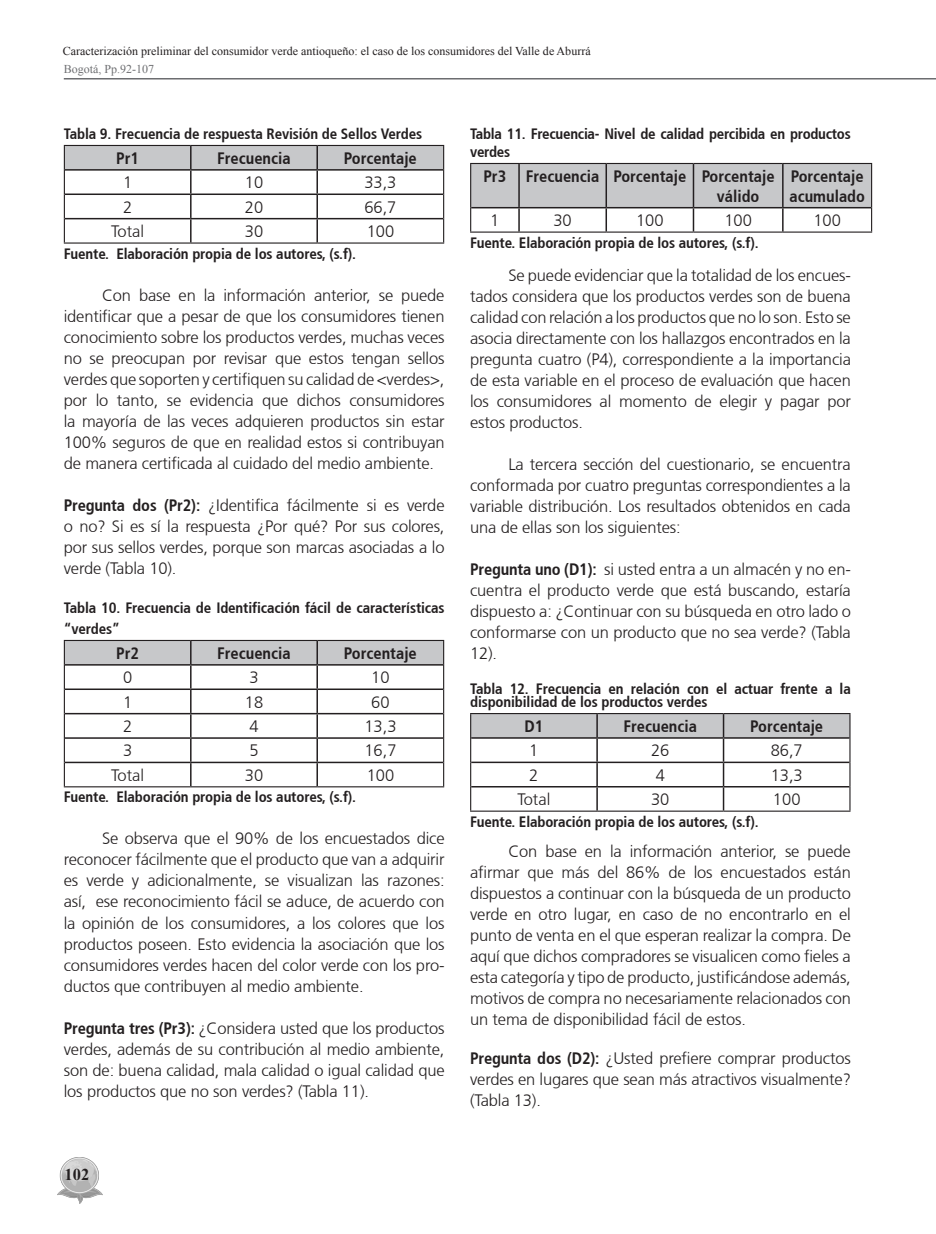
<style>
.page{position:relative;width:936px;height:1234px;background:#fff}
.page>*{position:absolute;margin:0;border:0;box-sizing:border-box;transform-origin:0 0}
.t1{font:300 16.5px/21px "Articulate";letter-spacing:-.01em;color:#231f20;text-align:justify}
.t2{font:700 16.5px/19.8px "Articulate Narrow";color:#231f20;text-align:center}
.t3{font:700 16.5px "Times New Roman";color:#231f20}
.t4{font:700 15px/21px "Articulate Narrow";letter-spacing:-.01em;color:#231f20}
.t5{font:12px "Times New Roman";color:#231f20}
.t6{font:12px "Times New Roman";color:#6f7073}
.s1{font-family:"Articulate Narrow";font-weight:700}
</style>
<div class="page">
<img style="left:57px;top:1157px;width:46px;height:45px">
<hr style="left:64px;top:78px;width:871px;height:1px;background:#6c6d70">
<svg style="left:64px;top:145px;width:380px;height:97px"></svg>
<hr style="left:64px;top:242px;width:127px;height:1px;background:#231f20">
<hr style="left:191px;top:242px;width:126px;height:1px;background:#231f20">
<hr style="left:317px;top:242px;width:127px;height:1px;background:#231f20">
<hr style="left:64px;top:639px;width:127px;height:2px;background:#231f20">
<hr style="left:191px;top:639px;width:126px;height:2px;background:#231f20">
<hr style="left:317px;top:639px;width:127px;height:2px;background:#231f20">
<svg style="left:64px;top:640px;width:380px;height:146px"></svg>
<hr style="left:64px;top:786px;width:127px;height:1px;background:#231f20">
<hr style="left:191px;top:786px;width:126px;height:1px;background:#231f20">
<hr style="left:317px;top:786px;width:127px;height:1px;background:#231f20">
<svg style="left:470px;top:163px;width:402px;height:68px"></svg>
<hr style="left:470px;top:231px;width:49px;height:1px;background:#231f20">
<hr style="left:519px;top:231px;width:87px;height:1px;background:#231f20">
<hr style="left:606px;top:231px;width:87px;height:1px;background:#231f20">
<hr style="left:693px;top:231px;width:89px;height:1px;background:#231f20">
<hr style="left:782px;top:231px;width:90px;height:1px;background:#231f20">
<hr style="left:470px;top:712px;width:127px;height:2px;background:#231f20">
<hr style="left:597px;top:712px;width:126px;height:2px;background:#231f20">
<hr style="left:723px;top:712px;width:127px;height:2px;background:#231f20">
<svg style="left:470px;top:713px;width:380px;height:97px"></svg>
<hr style="left:470px;top:810px;width:127px;height:1px;background:#231f20">
<hr style="left:597px;top:810px;width:126px;height:1px;background:#231f20">
<hr style="left:723px;top:810px;width:127px;height:1px;background:#231f20">
<p class="t5" style="left:63px;top:43px;width:529px">Caracterización preliminar del consumidor verde antioqueño: el caso de los consumidores del Valle de Aburrá</p>
<p class="t6" style="left:64px;top:61px;width:92px">Bogotá, Pp.92-107</p>
<p class="t4" style="left:64px;top:123px;width:360px">Tabla 9. Frecuencia de respuesta Revisión de Sellos Verdes</p>
<p class="t2" style="left:116px;top:148px;width:24px">Pr1</p>
<p class="t2" style="left:217px;top:148px;width:75px">Frecuencia</p>
<p class="t2" style="left:344px;top:148px;width:74px">Porcentaje</p>
<p class="t1" style="left:123px;top:172px;width:11px">1</p>
<p class="t1" style="left:245px;top:172px;width:20px">10</p>
<p class="t1" style="left:364px;top:172px;width:34px">33,3</p>
<p class="t1" style="left:123px;top:196px;width:11px">2</p>
<p class="t1" style="left:245px;top:196px;width:20px">20</p>
<p class="t1" style="left:364px;top:196px;width:34px">66,7</p>
<p class="t1" style="left:111px;top:221px;width:34px">Total</p>
<p class="t1" style="left:245px;top:221px;width:20px">30</p>
<p class="t1" style="left:366px;top:221px;width:29px">100</p>
<p class="t4" style="left:64px;top:243px;width:294px">Fuente. Elaboración propia de los autores, (s.f).</p>
<p class="t1" style="left:64px;top:284px;width:382px;text-indent:38px">Con base en la información anterior, se puede identificar que a pesar de que los consumidores tienen conocimiento sobre los productos verdes, muchas veces no se preocupan por revisar que estos tengan sellos verdes que soporten y certifiquen su calidad de &lt;verdes&gt;, por lo tanto, se evidencia que dichos consumidores la mayoría de las veces adquieren productos sin estar 100% seguros de que en realidad estos si contribuyan de manera certificada al cuidado del medio ambiente.</p>
<p class="t1" style="left:64px;top:494px;width:382px"><span class="s1">Pregunta dos (Pr2):</span> ¿Identifica fácilmente si es verde o no? Si es sí la respuesta ¿Por qué? Por sus colores, por sus sellos verdes, porque son marcas asociadas a lo verde (Tabla 10).</p>
<p class="t4" style="left:64px;top:597px;width:382px">Tabla 10. Frecuencia de Identificación fácil de características “verdes”</p>
<p class="t2" style="left:116px;top:643px;width:24px">Pr2</p>
<p class="t2" style="left:217px;top:643px;width:75px">Frecuencia</p>
<p class="t2" style="left:344px;top:643px;width:74px">Porcentaje</p>
<p class="t1" style="left:123px;top:667px;width:11px">0</p>
<p class="t1" style="left:249px;top:667px;width:11px">3</p>
<p class="t1" style="left:371px;top:667px;width:20px">10</p>
<p class="t1" style="left:123px;top:691px;width:11px">1</p>
<p class="t1" style="left:245px;top:691px;width:20px">18</p>
<p class="t1" style="left:371px;top:691px;width:20px">60</p>
<p class="t1" style="left:123px;top:715px;width:11px">2</p>
<p class="t1" style="left:249px;top:715px;width:11px">4</p>
<p class="t1" style="left:364px;top:715px;width:34px">13,3</p>
<p class="t1" style="left:123px;top:740px;width:11px">3</p>
<p class="t1" style="left:249px;top:740px;width:11px">5</p>
<p class="t1" style="left:364px;top:740px;width:34px">16,7</p>
<p class="t1" style="left:111px;top:764px;width:34px">Total</p>
<p class="t1" style="left:245px;top:764px;width:20px">30</p>
<p class="t1" style="left:366px;top:764px;width:29px">100</p>
<p class="t4" style="left:64px;top:786px;width:294px">Fuente. Elaboración propia de los autores, (s.f).</p>
<p class="t1" style="left:64px;top:828px;width:382px;text-indent:38px">Se observa que el 90% de los encuestados dice reconocer fácilmente que el producto que van a adquirir es verde y adicionalmente, se visualizan las razones: así, ese reconocimiento fácil se aduce, de acuerdo con la opinión de los consumidores, a los colores que los productos poseen. Esto evidencia la asociación que los consumidores verdes hacen del color verde con los pro&shy;ductos que contribuyen al medio ambiente.</p>
<p class="t1" style="left:64px;top:1017px;width:382px"><span class="s1">Pregunta tres (Pr3):</span> ¿Considera usted que los productos verdes, además de su contribución al medio ambiente, son de: buena calidad, mala calidad o igual calidad que los productos que no son verdes? (Tabla 11).</p>
<p class="t3" style="left:65px;top:1162px;width:26px">102</p>
<p class="t4" style="left:470px;top:125px;width:382px;line-height:18px">Tabla 11. Frecuencia- Nivel de calidad percibida en productos verdes</p>
<p class="t2" style="left:483px;top:166px;width:24px">Pr3</p>
<p class="t2" style="left:526px;top:166px;width:75px">Frecuencia</p>
<p class="t2" style="left:613px;top:166px;width:74px">Porcentaje</p>
<p class="t2" style="left:701px;top:166px;width:74px">Porcentaje válido</p>
<p class="t2" style="left:789px;top:166px;width:77px;text-align:left">Porcentaje acumulado</p>
<p class="t1" style="left:490px;top:210px;width:11px">1</p>
<p class="t1" style="left:553px;top:210px;width:20px">30</p>
<p class="t1" style="left:636px;top:210px;width:29px">100</p>
<p class="t1" style="left:724px;top:210px;width:29px">100</p>
<p class="t1" style="left:813px;top:210px;width:29px">100</p>
<p class="t4" style="left:470px;top:232px;width:290px">Fuente. Elaboración propia de los autores, (s.f).</p>
<p class="t1" style="left:470px;top:264px;width:382px;text-indent:38px">Se puede evidenciar que la totalidad de los encues&shy;tados considera que los productos verdes son de buena calidad con relación a los productos que no lo son. Esto se asocia directamente con los hallazgos encontrados en la pregunta cuatro (P4), correspondiente a la importancia de esta variable en el proceso de evaluación que hacen los consumidores al momento de elegir y pagar por estos productos.</p>
<p class="t1" style="left:470px;top:453px;width:382px;text-indent:38px">La tercera sección del cuestionario, se encuentra conformada por cuatro preguntas correspondientes a la variable distribución. Los resultados obtenidos en cada una de ellas son los siguientes:</p>
<p class="t1" style="left:470px;top:558px;width:382px"><span class="s1">Pregunta uno (D1):</span> si usted entra a un almacén y no en-</p>
<p class="t1" style="left:470px;top:579px;width:382px">cuentra el producto verde que está buscando, estaría dispuesto a: ¿Continuar con su búsqueda en otro lado o conformarse con un producto que no sea verde? (Tabla 12).</p>
<p class="t4" style="left:470px;top:681px;width:382px;line-height:13.5px">Tabla 12. Frecuencia en relación con el actuar frente a la disponibilidad de los productos verdes</p>
<p class="t2" style="left:524px;top:716px;width:20px">D1</p>
<p class="t2" style="left:623px;top:716px;width:75px">Frecuencia</p>
<p class="t2" style="left:750px;top:716px;width:74px">Porcentaje</p>
<p class="t1" style="left:529px;top:740px;width:11px">1</p>
<p class="t1" style="left:651px;top:740px;width:20px">26</p>
<p class="t1" style="left:770px;top:740px;width:34px">86,7</p>
<p class="t1" style="left:529px;top:764px;width:11px">2</p>
<p class="t1" style="left:655px;top:764px;width:11px">4</p>
<p class="t1" style="left:770px;top:764px;width:34px">13,3</p>
<p class="t1" style="left:517px;top:788px;width:35px">Total</p>
<p class="t1" style="left:651px;top:788px;width:20px">30</p>
<p class="t1" style="left:773px;top:788px;width:29px">100</p>
<p class="t4" style="left:470px;top:810px;width:290px">Fuente. Elaboración propia de los autores, (s.f).</p>
<p class="t1" style="left:470px;top:840px;width:382px;text-indent:38px">Con base en la información anterior, se puede afirmar que más del 86% de los encuestados están dispuestos a continuar con la búsqueda de un producto verde en otro lugar, en caso de no encontrarlo en el punto de venta en el que esperan realizar la compra. De aquí que dichos compradores se visualicen como fieles a esta categoría y tipo de producto, justificándose además, motivos de compra no necesariamente relacionados con un tema de disponibilidad fácil de estos.</p>
<p class="t1" style="left:470px;top:1047px;width:382px"><span class="s1">Pregunta dos (D2):</span> ¿Usted prefiere comprar productos verdes en lugares que sean más atractivos visualmente? (Tabla 13).</p>
</div>
